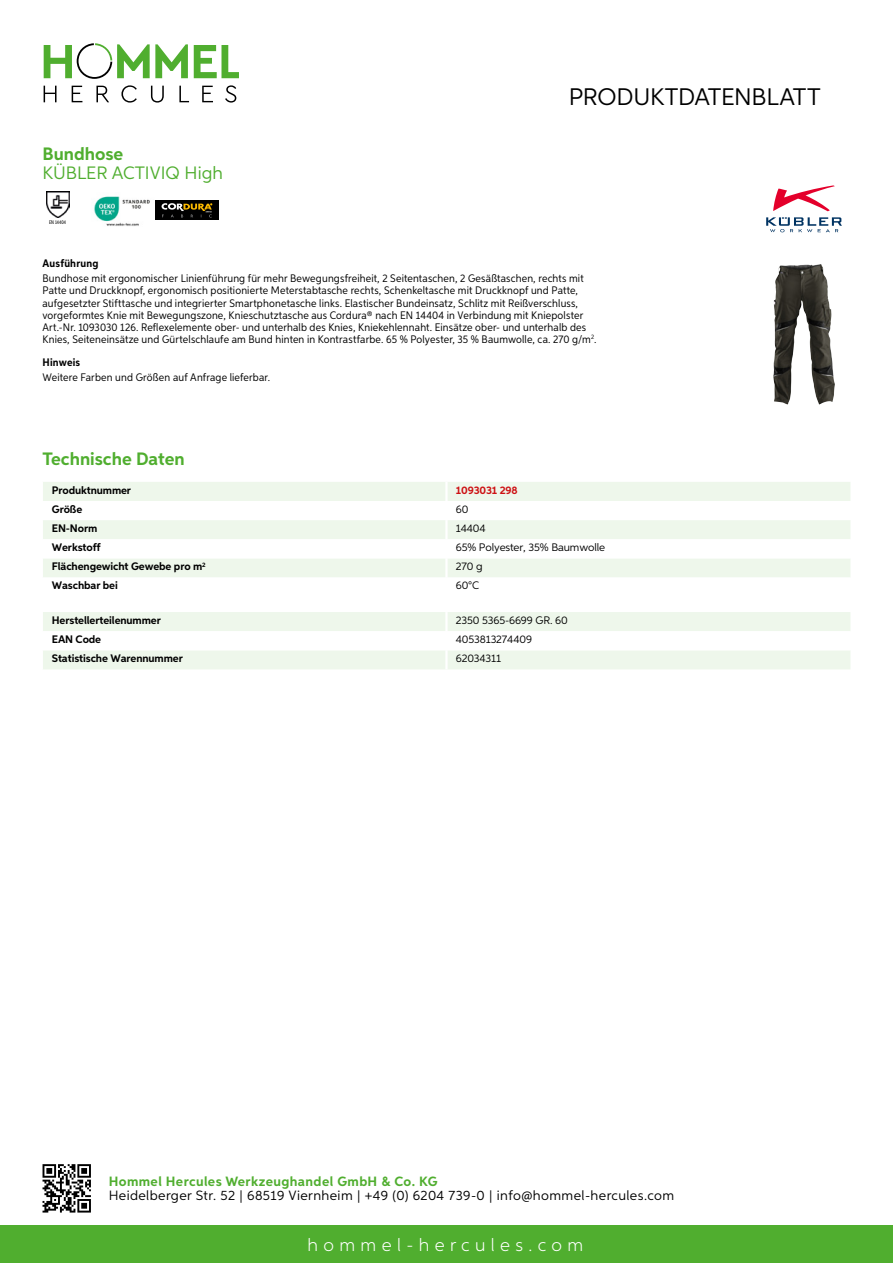
<style>
.page{position:relative;width:893px;height:1263px;background:#fff}
.page>*{position:absolute;margin:0;border:0;box-sizing:border-box;transform-origin:0 0}
.t1{font:24px "Aspira";letter-spacing:-.01em;color:#000}
.t2{font:700 18px "Aspira";color:#50ae2f}
.t3{font:300 18px "Aspira";letter-spacing:.3em;color:#fff}
.t4{font:18px "Aspira";color:#50ae2f}
.t5{font:13.5px "Aspira";letter-spacing:.03em;color:#000}
.t6{font:700 13.5px "Aspira";letter-spacing:.03em;color:#50ae2f}
.t7{font:10.95px/12px "Aspira Nar";letter-spacing:.015em;color:#000}
.t8{font:700 10.95px "Aspira";letter-spacing:-.01em;color:#000}
.t9{font:10.95px "Aspira";letter-spacing:-.01em;color:#000}
.t10{font:700 10.95px "Aspira Nar";letter-spacing:.02em;color:#000}
.t11{font:700 10.95px "Aspira";letter-spacing:-.01em;color:#cd1013}
.t12{font:5.25px "Aspira XX Nar";color:#000}
</style>
<div class="page">
<div style="left:0;top:1226px;width:893px;height:37px;background:#50ae2f"></div>
<svg style="left:43px;top:1164px;width:48px;height:48px"></svg>
<svg style="left:194px;top:45px;width:45px;height:33px"></svg>
<svg style="left:44px;top:43px;width:144px;height:36px"></svg>
<svg style="left:44px;top:86px;width:13px;height:16px"></svg>
<svg style="left:72px;top:86px;width:10px;height:16px"></svg>
<svg style="left:96px;top:86px;width:13px;height:16px"></svg>
<svg style="left:121px;top:85px;width:16px;height:18px"></svg>
<svg style="left:151px;top:86px;width:13px;height:17px"></svg>
<svg style="left:179px;top:86px;width:10px;height:16px"></svg>
<svg style="left:202px;top:86px;width:11px;height:16px"></svg>
<svg style="left:225px;top:85px;width:11px;height:18px"></svg>
<div style="left:43px;top:482px;width:807px;height:19px;background:#eef7eb"></div>
<svg style="left:43px;top:520px;width:807px;height:57px;fill:#eef7eb"></svg>
<hr style="left:445px;top:482px;width:3px;height:19px;background:#fff">
<hr style="left:445px;top:520px;width:3px;height:19px;background:#fff">
<hr style="left:445px;top:539px;width:3px;height:19px;background:#fff">
<hr style="left:445px;top:558px;width:3px;height:19px;background:#fff">
<svg style="left:43px;top:612px;width:807px;height:57px"></svg>
<hr style="left:445px;top:650px;width:3px;height:19px;background:#fff">
<img style="left:46px;top:191px;width:23px;height:27px">
<img style="left:94px;top:196px;width:56px;height:30px">
<div style="left:155px;top:200px;width:63px;height:20px;background:#000"></div>
<svg style="left:162px;top:203px;width:50px;height:14px"></svg>
<img style="left:773px;top:264px;width:47px;height:118px">
<svg style="left:773px;top:185px;width:62px;height:26px"></svg>
<svg style="left:766px;top:217px;width:76px;height:15px"></svg>
<h2 class="t2" style="left:43px;top:142px;width:82px">Bundhose</h2>
<h2 class="t4" style="left:43px;top:162px;width:35px">KÜBLER</h2>
<h2 class="t4" style="left:112px;top:162px;width:113px">ACTIVIQ High</h2>
<p class="t12" style="left:49px;top:219px;width:18px">EN 14404</p>
<h1 class="t1" style="left:569px;top:82px;width:253px">Produktdatenblatt</h1>
<p class="t10" style="left:43px;top:257px;width:58px">Ausführung</p>
<p class="t7" style="left:43px;top:273px;width:556px">Bundhose mit ergonomischer Linienführung für mehr Bewegungsfreiheit, 2 Seitentaschen, 2 Gesäßtaschen, rechts mit Patte und Druckknopf, ergonomisch positionierte Meterstabtasche rechts, Schenkeltasche mit Druckknopf und Patte, aufgesetzter Stifttasche und integrierter Smartphonetasche links. Elastischer Bundeinsatz, Schlitz mit Reißverschluss, vorgeformtes Knie mit Bewegungszone, Knieschutztasche aus Cordura® nach EN 14404 in Verbindung mit Kniepolster Art.-Nr. 1093030 126. Reflexelemente ober- und unterhalb des Knies, Kniekehlennaht. Einsätze ober- und unterhalb des Knies, Seiteneinsätze und Gürtelschlaufe am Bund hinten in Kontrastfarbe. 65 % Polyester, 35 % Baumwolle, ca. 270 g/m<sup>2</sup>.</p>
<p class="t10" style="left:43px;top:355px;width:39px">Hinweis</p>
<p class="t7" style="left:43px;top:371px;width:229px">Weitere Farben und Größen auf Anfrage lieferbar.</p>
<h2 class="t2" style="left:43px;top:448px;width:144px">Technische Daten</h2>
<p class="t8" style="left:52px;top:483px;width:81px">Produktnummer</p>
<p class="t11" style="left:456px;top:483px;width:63px">1093031 298</p>
<p class="t8" style="left:52px;top:502px;width:32px">Größe</p>
<p class="t9" style="left:456px;top:502px;width:14px">60</p>
<p class="t8" style="left:52px;top:521px;width:47px">EN-Norm</p>
<p class="t9" style="left:456px;top:522px;width:31px">14404</p>
<p class="t8" style="left:52px;top:541px;width:50px">Werkstoff</p>
<p class="t9" style="left:456px;top:541px;width:151px">65% Polyester, 35% Baumwolle</p>
<p class="t8" style="left:52px;top:560px;width:155px">Flächengewicht Gewebe pro m<sup>2</sup></p>
<p class="t9" style="left:456px;top:560px;width:28px">270 g</p>
<p class="t8" style="left:52px;top:579px;width:68px">Waschbar bei</p>
<p class="t9" style="left:456px;top:579px;width:25px">60°C</p>
<p class="t8" style="left:52px;top:613px;width:111px">Herstellerteilenummer</p>
<p class="t9" style="left:456px;top:613px;width:113px">2350 5365-6699 GR. 60</p>
<p class="t8" style="left:52px;top:633px;width:51px">EAN Code</p>
<p class="t9" style="left:456px;top:633px;width:78px">4053813274409</p>
<p class="t8" style="left:52px;top:652px;width:132px">Statistische Warennummer</p>
<p class="t9" style="left:456px;top:652px;width:47px">62034311</p>
<p class="t6" style="left:109px;top:1172px;width:330px">Hommel Hercules Werkzeughandel GmbH &amp; Co. KG</p>
<p class="t5" style="left:109px;top:1187px;width:567px">Heidelberger Str. 52 | 68519 Viernheim | +49 (0) 6204 739-0 | info@hommel-hercules.com</p>
<h2 class="t3" style="left:307px;top:1234px;width:277px">hommel-hercules.com</h2>
</div>
